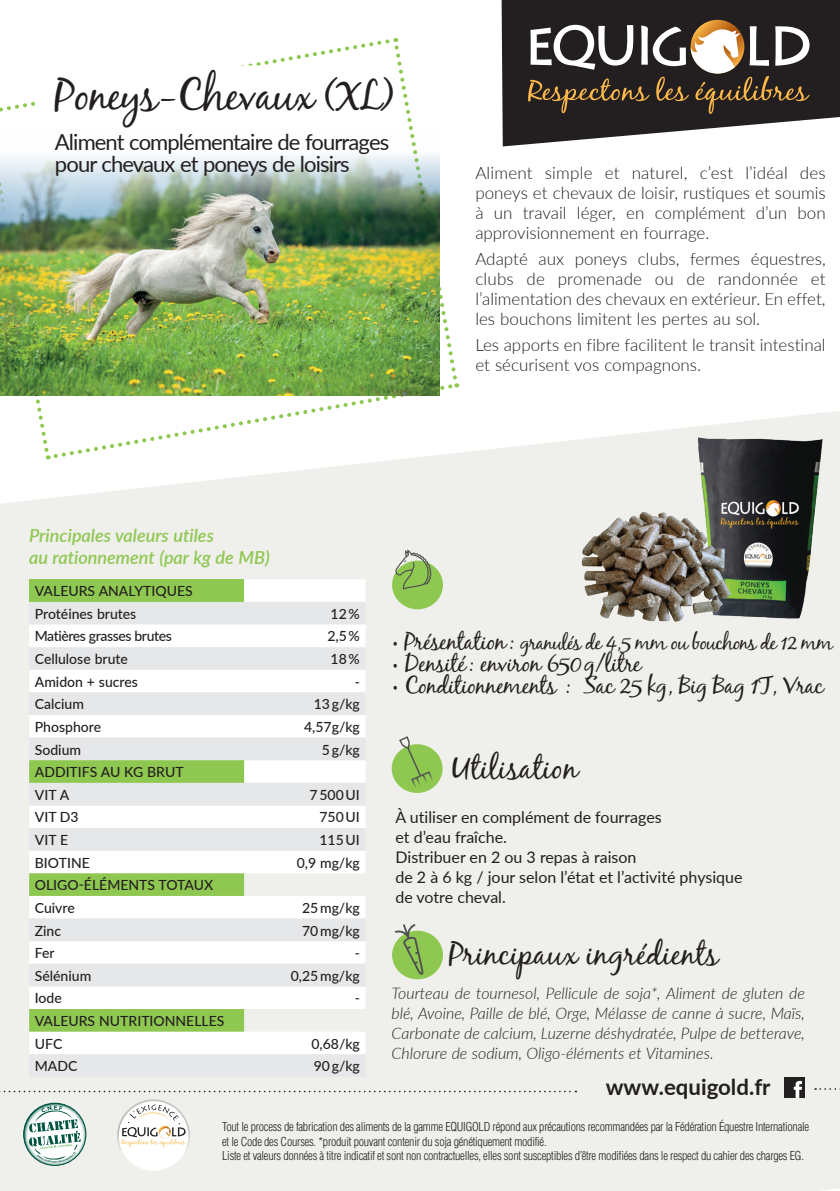
<style>
.page{position:relative;width:840px;height:1191px;background:#fff}
.page>*{position:absolute;margin:0;border:0;box-sizing:border-box;transform-origin:0 0}
.t1{font:44px "Black Jack";letter-spacing:-.02em;color:#231f20}
.t2{font:32px "Black Jack";color:#231f20}
.t3{font:24px "Black Jack";letter-spacing:-.02em;color:#231f20}
.t4{font:700 22.2px "Lato";color:#231f20}
.t5{font:22px/22px "Lato";letter-spacing:-.04em;color:#231f20}
.t6{font:20.6px "Black Jack";letter-spacing:-.04em;color:#231f20}
.t7{font:italic 600 18px/22.4px "Lato";color:#8fc851}
.t8{font:300 17px/20.2px "Lato";color:#231f20;text-align:justify}
.t9{font:italic 300 16px/20px "Lato";color:#231f20;text-align:justify}
.t10{font:16px/20px "Lato";color:#231f20}
.t11{font:500 14px/22.6px "Lato";color:#231f20}
.t12{font:500 14px "Lato";letter-spacing:-.03em;color:#231f20}
.t13{font:300 condensed 12px/14.4px "Helvetica";letter-spacing:-.02em;color:#231f20}
.s1{font-size:40px}
.s2{font-size:24px}
</style>
<div class="page">
<div style="left:0;top:411px;width:839px;height:780px;background:#efefeb"></div>
<img style="left:684px;top:411px;width:143px;height:231px">
<svg style="left:501px;top:0;width:338px;height:146px;fill:#231f20"></svg>
<img style="left:784px;top:1077px;width:20px;height:20px">
<svg style="left:690px;top:20px;width:54px;height:54px"></svg>
<svg style="left:528px;top:25px;width:281px;height:89px"></svg>
<svg style="left:814px;top:1088px;width:26px;height:1px"></svg>
<img style="left:581px;top:512px;width:149px;height:109px">
<div style="left:392px;top:930px;width:51px;height:49px;background:#8fc851;border-radius:50%"></div>
<svg style="left:394px;top:924px;width:29px;height:51px"></svg>
<div style="left:391px;top:744px;width:51px;height:49px;background:#8fc851;border-radius:50%"></div>
<svg style="left:399px;top:736px;width:33px;height:52px"></svg>
<svg style="left:24px;top:1103px;width:62px;height:62px"></svg>
<div style="left:23px;top:1103px;width:63px;height:62px;border:1px solid #005542;border-radius:50%"></div>
<svg style="left:29px;top:1105px;width:52px;height:57px"></svg>
<svg style="left:117px;top:1099px;width:73px;height:73px"></svg>
<div style="left:119px;top:1101px;width:69px;height:69px;background:#fff;border-radius:50%"></div>
<svg style="left:122px;top:1104px;width:63px;height:43px"></svg>
<svg style="left:0;top:1090px;width:576px;height:2px"></svg>
<div style="left:392px;top:560px;width:51px;height:49px;background:#8fc851;border-radius:50%"></div>
<svg style="left:395px;top:549px;width:36px;height:40px"></svg>
<svg style="left:29px;top:579px;width:336px;height:23px;fill:#8fc851"></svg>
<svg style="left:29px;top:602px;width:336px;height:474px;fill:#e6e7e9"></svg>
<svg style="left:29px;top:624px;width:336px;height:23px"></svg>
<svg style="left:29px;top:760px;width:215px;height:271px"></svg>
<svg style="left:0;top:38px;width:459px;height:422px"></svg>
<img style="left:0;top:128px;width:439px;height:267px">
<h1 class="t1" style="left:55px;top:68px;width:340px">Poneys-Chevaux <span class="s1">(XL)</span></h1>
<p class="t5" style="left:55px;top:130px;width:335px">Aliment complémentaire de fourrages pour chevaux et poneys de loisirs</p>
<p class="t7" style="left:29px;top:523px;width:242px">Principales valeurs utiles<br>au rationnement (par kg de MB)</p>
<p class="t11" style="left:35px;top:579px;width:159px">VALEURS ANALYTIQUES<br>Protéines brutes</p>
<p class="t11" style="left:330px;top:602px;width:31px">12 %</p>
<p class="t8" style="left:475px;top:162px;width:352px">Aliment simple et naturel, c’est l’idéal des poneys et chevaux de loisir, rustiques et soumis à un travail léger, en complément d’un bon approvisionnement en fourrage.</p>
<p class="t8" style="left:475px;top:248px;width:352px">Adapté aux poneys clubs, fermes équestres, clubs de promenade ou de randonnée et l’alimentation des chevaux en extérieur. En effet, les bouchons limitent les pertes au sol.</p>
<p class="t8" style="left:475px;top:334px;width:351px">Les apports en fibre facilitent le transit intestinal et sécurisent vos compagnons.</p>
<p class="t12" style="left:35px;top:626px;width:138px">Matières grasses brutes</p>
<p class="t11" style="left:327px;top:624px;width:34px">2,5 %</p>
<p class="t11" style="left:35px;top:647px;width:95px">Cellulose brute</p>
<p class="t11" style="left:330px;top:647px;width:31px">18 %</p>
<p class="t11" style="left:35px;top:669px;width:105px">Amidon + sucres</p>
<p class="t11" style="left:354px;top:669px;width:7px">-</p>
<p class="t11" style="left:35px;top:692px;width:51px">Calcium</p>
<p class="t11" style="left:313px;top:692px;width:48px">13 g/kg</p>
<p class="t11" style="left:35px;top:715px;width:68px">Phosphore</p>
<p class="t11" style="left:304px;top:715px;width:57px">4,57g/kg</p>
<p class="t11" style="left:35px;top:737px;width:48px">Sodium</p>
<p class="t11" style="left:321px;top:737px;width:40px">5 g/kg</p>
<p class="t11" style="left:35px;top:760px;width:150px">ADDITIFS AU KG BRUT<br>VIT A</p>
<p class="t11" style="left:309px;top:783px;width:52px">7 500 UI</p>
<p class="t11" style="left:35px;top:805px;width:45px">VIT D3</p>
<p class="t11" style="left:319px;top:805px;width:42px">750 UI</p>
<p class="t11" style="left:35px;top:828px;width:35px">VIT E</p>
<p class="t11" style="left:319px;top:828px;width:42px">115 UI</p>
<p class="t11" style="left:35px;top:850px;width:56px">BIOTINE</p>
<p class="t11" style="left:296px;top:850px;width:65px">0,9 mg/kg</p>
<p class="t11" style="left:35px;top:873px;width:180px">OLIGO-ÉLÉMENTS TOTAUX<br>Cuivre</p>
<p class="t11" style="left:302px;top:896px;width:59px">25 mg/kg</p>
<p class="t11" style="left:35px;top:918px;width:28px">Zinc</p>
<p class="t11" style="left:302px;top:918px;width:59px">70 mg/kg</p>
<p class="t11" style="left:35px;top:941px;width:21px">Fer</p>
<p class="t11" style="left:354px;top:941px;width:7px">-</p>
<p class="t11" style="left:35px;top:963px;width:58px">Sélénium</p>
<p class="t11" style="left:290px;top:963px;width:71px">0,25 mg/kg</p>
<p class="t11" style="left:35px;top:986px;width:28px">Iode</p>
<p class="t11" style="left:354px;top:986px;width:7px">-</p>
<p class="t11" style="left:35px;top:1009px;width:191px">VALEURS NUTRITIONNELLES<br>UFC</p>
<p class="t11" style="left:311px;top:1031px;width:50px">0,68/kg</p>
<p class="t11" style="left:35px;top:1054px;width:44px">MADC</p>
<p class="t11" style="left:313px;top:1054px;width:48px">90 g/kg</p>
<p class="t6" style="left:391px;top:630px;width:443px"><span class="s2">• Présentation:</span> granulés de 4,5 mm ou bouchons de 12 mm</p>
<h3 class="t3" style="left:391px;top:649px;width:251px">• Densité: environ 650g/litre</h3>
<h3 class="t3" style="left:391px;top:671px;width:433px">• Conditionnements : Sac 25 kg, Big Bag 1T, Vrac</h3>
<h2 class="t2" style="left:451px;top:748px;width:127px">Utilisation</h2>
<p class="t10" style="left:395px;top:806px;width:348px">À utiliser en complément de fourrages<br>et d’eau fraîche.<br>Distribuer en 2 ou 3 repas à raison<br>de 2 à 6 kg / jour selon l’état et l’activité physique de votre cheval.</p>
<h2 class="t2" style="left:449px;top:934px;width:271px">Principaux ingrédients</h2>
<p class="t9" style="left:391px;top:982px;width:415px">Tourteau de tournesol, Pellicule de soja*, Aliment de gluten de blé, Avoine, Paille de blé, Orge, Mélasse de canne à sucre, Maïs, Carbonate de calcium, Luzerne déshydratée, Pulpe de betterave, Chlorure de sodium, Oligo-éléments et Vitamines.</p>
<h3 class="t4" style="left:605px;top:1070px;width:166px">www.equigold.fr</h3>
<p class="t13" style="left:222px;top:1119px;width:588px">Tout le process de fabrication des aliments de la gamme EQUIGOLD répond aux précautions recommandées par la Fédération Équestre Internationale et le Code des Courses. *produit pouvant contenir du soja génétiquement modifié.<br>Liste et valeurs données à titre indicatif et sont non contractuelles, elles sont susceptibles d’être modifiées dans le respect du cahier des charges EG.</p>
</div>
